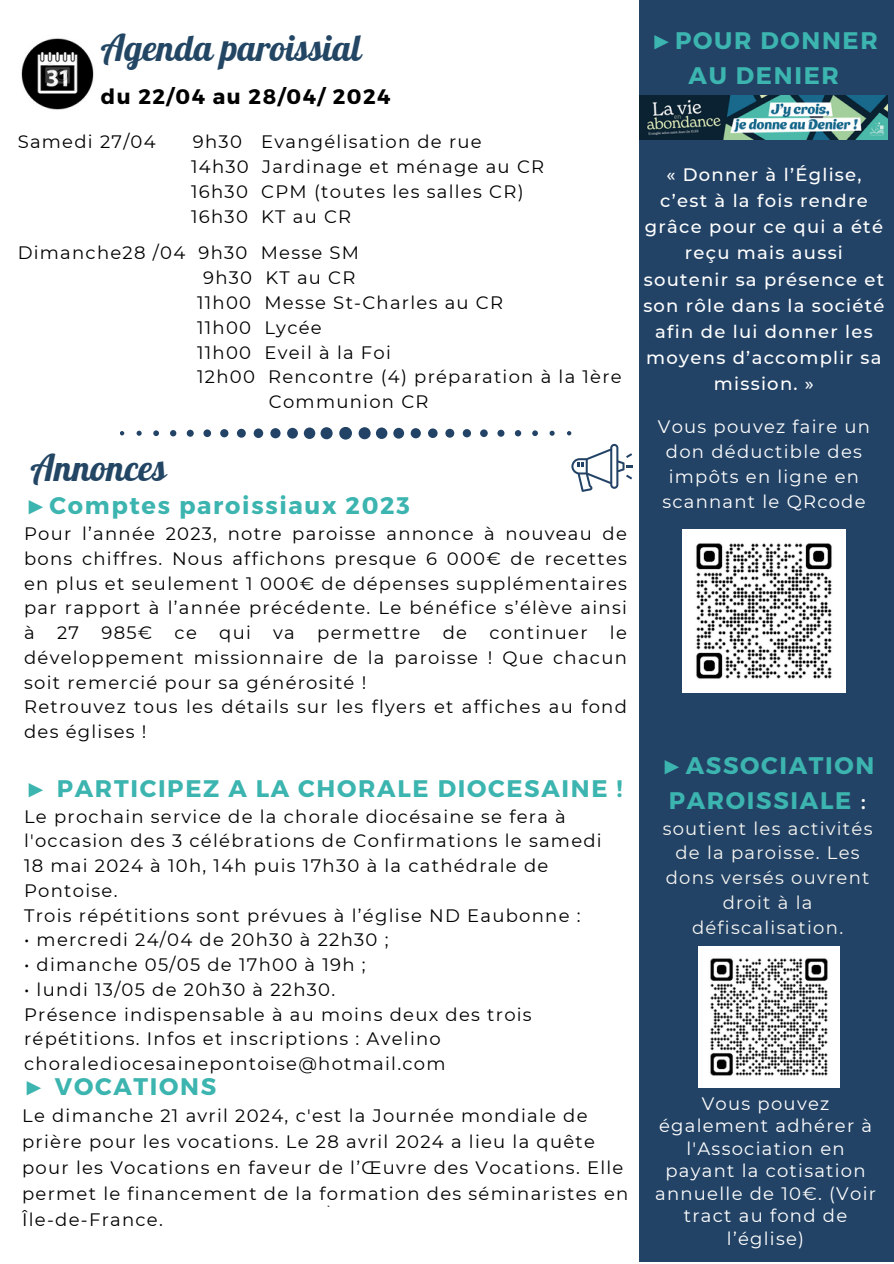
<style>
.page{position:relative;width:894px;height:1264px;background:#fff}
.page>*{position:absolute;margin:0;border:0;box-sizing:border-box;transform-origin:0 0}
.t1{font:36px "Lobster";color:#234664}
.t2{font:700 24px/35px "Montserrat";letter-spacing:.07em;color:#3cb4af;text-align:center}
.t3{font:700 21px "Montserrat";letter-spacing:.07em;color:#000}
.t4{font:18px/24.8px "Montserrat";letter-spacing:.07em;color:#000}
.t5{font:18px/22.5px "Montserrat";letter-spacing:.07em;color:#fff;text-align:center}
.t6{font:500 18px/26px "Montserrat";letter-spacing:.07em;color:#fff;text-align:center}
.t7{font:18px/24.8px "Montserrat";letter-spacing:.07em;color:#f8f7f2;text-align:center}
.t8{font:2.85px "Liberation Serif";color:#000}
.s1{font-family:"Liberation Serif"}
.s2{font-weight:400;color:#f8f7f2}
</style>
<div class="page">
<div style="left:639px;top:0;width:254px;height:1262px;background:#234366"></div>
<img style="left:682px;top:530px;width:163px;height:163px">
<img style="left:639px;top:96px;width:248px;height:44px">
<img style="left:698px;top:946px;width:141px;height:141px">
<img style="left:21px;top:38px;width:73px;height:72px">
<svg style="left:120px;top:427px;width:512px;height:65px"></svg>
<p class="t1" style="left:101px;top:25px;width:262px">Agenda paroissial</p>
<p class="t3" style="left:101px;top:83px;width:291px">du 22/04 au 28/04/ 2024</p>
<p class="t4" style="left:18px;top:130px;width:139px">Samedi 27/04</p>
<p class="t4" style="left:193px;top:130px;width:290px">9h30 Evangélisation de rue</p>
<p class="t4" style="left:191px;top:154px;width:354px">14h30 Jardinage et ménage au CR</p>
<p class="t4" style="left:191px;top:179px;width:334px">16h30 CPM (toutes les salles CR)</p>
<p class="t4" style="left:191px;top:204px;width:162px">16h30 KT au CR</p>
<p class="t4" style="left:18px;top:241px;width:343px">Dimanche28 /04 9h30 Messe SM</p>
<p class="t4" style="left:203px;top:265px;width:154px">9h30 KT au CR</p>
<p class="t4" style="left:197px;top:290px;width:307px">11h00 Messe St-Charles au CR</p>
<p class="t4" style="left:197px;top:315px;width:126px">11h00 Lycée</p>
<p class="t4" style="left:197px;top:340px;width:195px">11h00 Eveil à la Foi</p>
<p class="t4" style="left:197px;top:364px;width:426px">12h00 Rencontre (4) préparation à la 1ère</p>
<p class="t4" style="left:269px;top:389px;width:161px">Communion CR</p>
<p class="t1" style="left:31px;top:445px;width:137px">Annonces</p>
<p class="t2" style="left:24px;top:487px;width:387px"><span class="s1">►</span>Comptes paroissiaux 2023</p>
<p class="t4" style="left:24px;top:521px;width:604px;text-align:justify">Pour l’année 2023, notre paroisse annonce à nouveau de bons chiffres. Nous affichons presque 6 000€ de recettes en plus et seulement 1 000€ de dépenses supplémentaires par rapport à l’année précédente. Le bénéfice s’élève ainsi à 27 985€ ce qui va permettre de continuer le développement missionnaire de la paroisse ! Que chacun soit remercié pour sa générosité !</p>
<p class="t4" style="left:24px;top:694px;width:604px">Retrouvez tous les détails sur les flyers et affiches au fond des églises !</p>
<p class="t2" style="left:24px;top:769px;width:600px"><span class="s1">►</span> PARTICIPEZ A LA CHORALE DIOCESAINE !</p>
<p class="t4" style="left:24px;top:803px;width:579px">Le prochain service de la chorale diocésaine se fera à l'occasion des 3 célébrations de Confirmations le samedi 18 mai 2024 à 10h, 14h puis 17h30 à la cathédrale de Pontoise.</p>
<p class="t4" style="left:24px;top:902px;width:558px">Trois répétitions sont prévues à l’église ND Eaubonne :</p>
<h2 class="t4" style="left:24px;top:927px;width:366px">• mercredi 24/04 de 20h30 à 22h30 ;</h2>
<h4 class="t4" style="left:24px;top:952px;width:343px">• dimanche 05/05 de 17h00 à 19h ;</h4>
<p class="t4" style="left:24px;top:977px;width:312px">• lundi 13/05 de 20h30 à 22h30.</p>
<p class="t4" style="left:24px;top:1001px;width:509px">Présence indispensable à au moins deux des trois répétitions. Infos et inscriptions : Avelino</p>
<p class="t4" style="left:24px;top:1051px;width:423px">choralediocesainepontoise@hotmail.com</p>
<p class="t2" style="left:22px;top:1068px;width:195px"><span class="s1">►</span> VOCATIONS</p>
<p class="t4" style="left:22px;top:1102px;width:607px;line-height:25.8px">Le dimanche 21 avril 2024, c'est la Journée mondiale de prière pour les vocations. Le 28 avril 2024 a lieu la quête pour les Vocations en faveur de l’Œuvre des Vocations. Elle permet le financement de la formation des séminaristes en Île-de-France.</p>
<p class="t8" style="left:445px;top:629px;width:4px">►</p>
<p class="t8" style="left:327px;top:1204px;width:4px">►</p>
<p class="t2" style="left:649px;top:22px;width:229px"><span class="s1">►</span>POUR DONNER<br>AU DENIER</p>
<p class="t6" style="left:643px;top:162px;width:243px">« Donner à l’Église, c’est à la fois rendre grâce pour ce qui a été reçu mais aussi soutenir sa présence et son rôle dans la société afin de lui donner les moyens d’accomplir sa mission. »</p>
<p class="t5" style="left:657px;top:413px;width:214px;line-height:25px">Vous pouvez faire un don déductible des impôts en ligne en</p>
<p class="t5" style="left:662px;top:490px;width:205px">scannant le QRcode</p>
<h2 class="t2" style="left:660px;top:746px;width:216px"><span class="s1">►</span>ASSOCIATION<br>PAROISSIALE <span class="s2">:</span></h2>
<p class="t7" style="left:662px;top:815px;width:211px">soutient les activités de la paroisse. Les dons versés ouvrent droit à la défiscalisation.</p>
<p class="t5" style="left:658px;top:1091px;width:214px">Vous pouvez également adhérer à</p>
<p class="t5" style="left:655px;top:1136px;width:222px">l'Association en payant la cotisation annuelle de 10€. (Voir tract au fond de l’église)</p>
</div>
